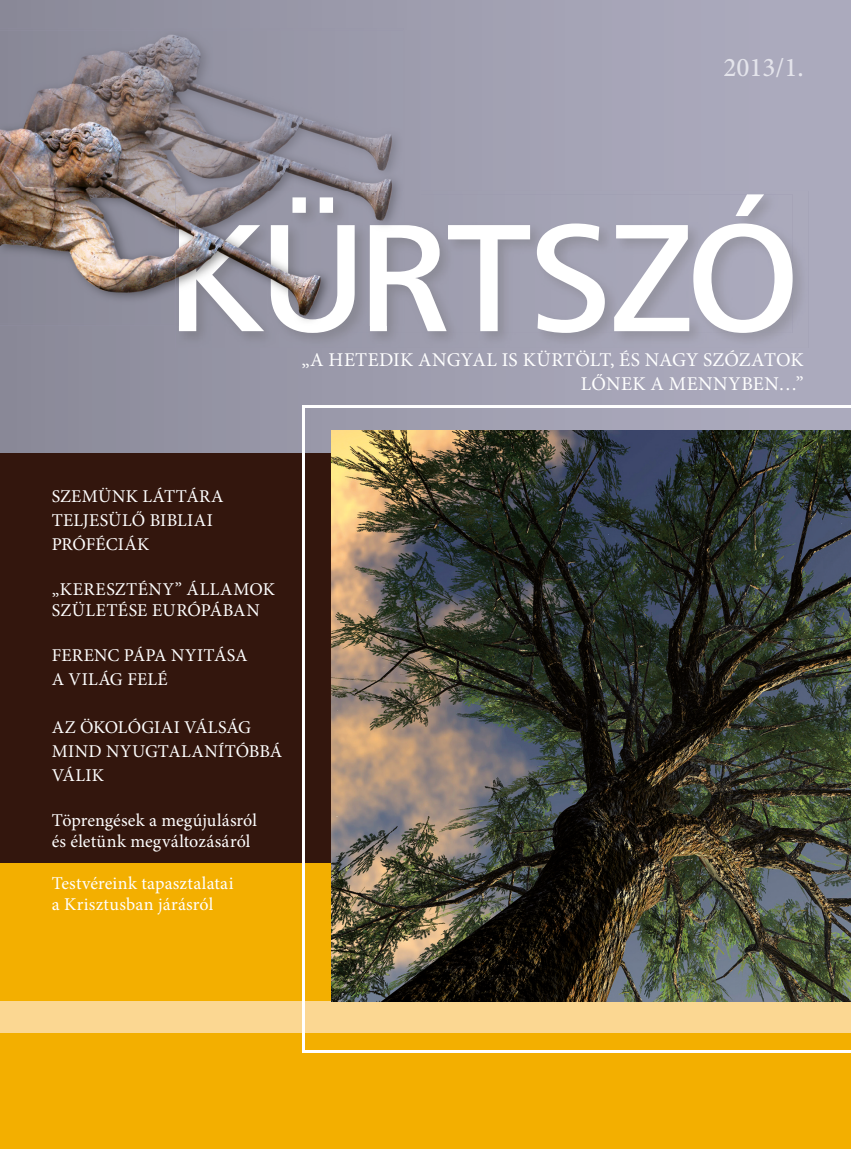
<style>
.page{position:relative;width:851px;height:1149px;background:#fff}
.page>*{position:absolute;margin:0;border:0;box-sizing:border-box;transform-origin:0 0}
.t1{font:500 159px "Frutiger Next LT";letter-spacing:-.03em;color:#fff}
.t2{font:500 27px "Minion Pro";color:#e4e4eb}
.t3{font:19.5px/24px "Minion Pro";letter-spacing:.01em;color:#fff;text-align:right}
.t4{font:18px/24px "Minion Pro";letter-spacing:.015em;color:#fff}
</style>
<div class="page">
<div style="left:0;top:862px;width:850px;height:287px;background:#f3af00"></div>
<hr style="left:303px;top:1050px;width:547px;height:2px;background:#fff">
<svg style="left:0;top:0;width:850px;height:453px;background:#a09fb0"></svg>
<div style="left:724px;top:59px;width:78px;height:19px;background:#abaabd"></div>
<hr style="left:303px;top:406px;width:547px;height:2px;background:#fff">
<div style="left:0;top:1001px;width:850px;height:32px;background:#fbd792"></div>
<img style="left:175px;top:191px;width:633px;height:157px">
<img style="left:179px;top:194px;width:613px;height:139px">
<div style="left:0;top:453px;width:421px;height:410px;background:#33160d"></div>
<img style="left:331px;top:430px;width:519px;height:571px">
<hr style="left:303px;top:408px;width:2px;height:644px;background:#fff">
<img style="left:0;top:30px;width:421px;height:294px">
<img style="left:403px;top:225px;width:18px;height:90px">
<img style="left:175px;top:191px;width:228px;height:133px">
<img style="left:179px;top:194px;width:224px;height:130px">
<h2 class="t2" style="left:723px;top:50px;width:82px">2013/1.</h2>
<h1 class="t1" style="left:166px;top:186px;width:635px">KÜRTSZÓ</h1>
<p class="t3" style="left:301px;top:347px;width:503px">„A HETEDIK ANGYAL IS KÜRTÖLT, ÉS NAGY SZÓZATOK<br>LŐNEK A MENNYBEN…”</p>
<p class="t4" style="left:52px;top:484px;width:173px">SZEMÜNK LÁTTÁRA<br>TELJESÜLŐ BIBLIAI<br>PRÓFÉCIÁK</p>
<p class="t4" style="left:52px;top:578px;width:224px;line-height:21px">„KERESZTÉNY” ÁLLAMOK<br>SZÜLETÉSE EURÓPÁBAN</p>
<p class="t4" style="left:52px;top:643px;width:197px">FERENC PÁPA NYITÁSA<br>A VILÁG FELÉ</p>
<p class="t4" style="left:52px;top:715px;width:232px">AZ ÖKOLÓGIAI VÁLSÁG<br>MIND NYUGTALANÍTÓBBÁ<br>VÁLIK</p>
<p class="t4" style="left:52px;top:809px;width:207px;line-height:21px">Töprengések a megújulásról és életünk megváltozásáról</p>
<p class="t4" style="left:52px;top:872px;width:183px;line-height:21px">Testvéreink tapasztalatai a Krisztusban járásról</p>
</div>
